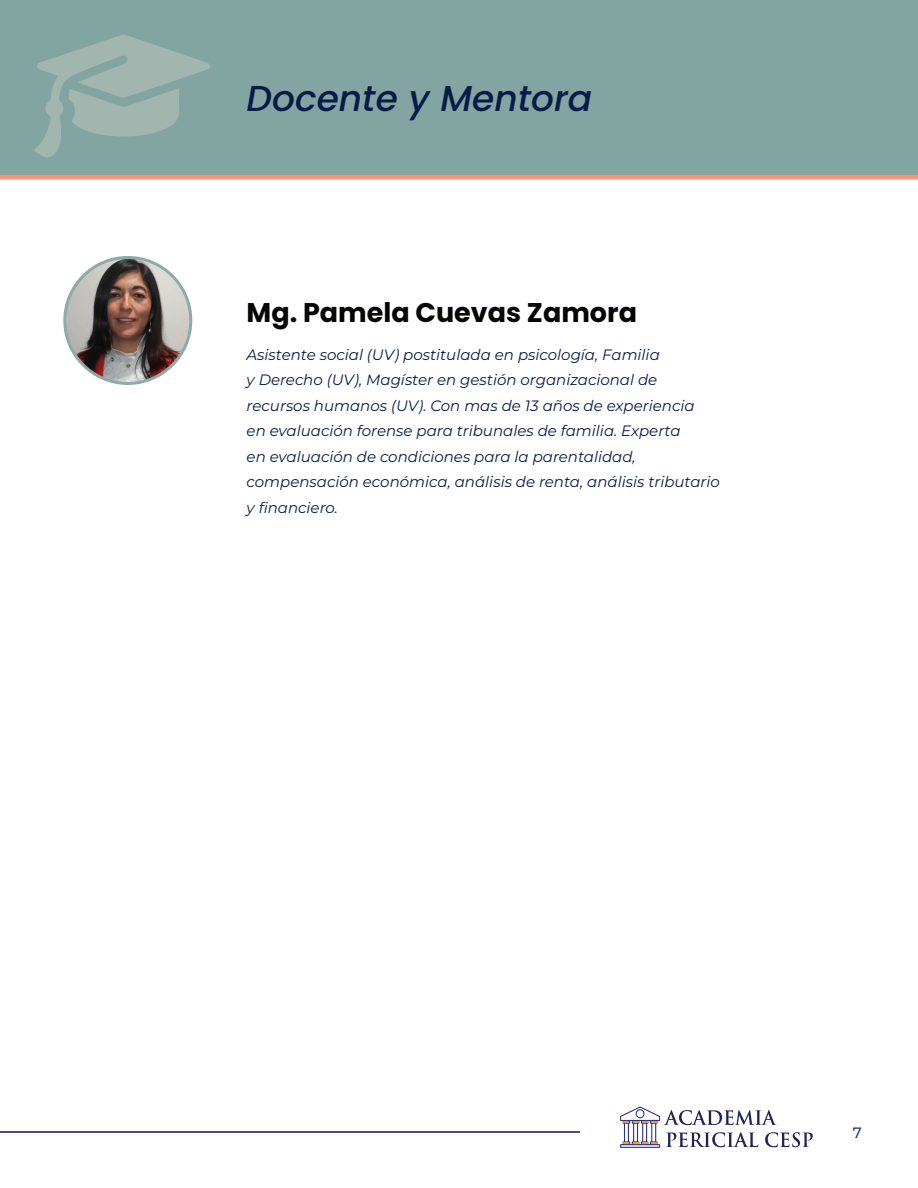
<style>
.page{position:relative;width:918px;height:1188px;background:#fff}
.page>*{position:absolute;margin:0;border:0;box-sizing:border-box;transform-origin:0 0}
.t1{font:italic 500 36px "Poppins";color:#061c48}
.t2{font:700 27px "Poppins";color:#060500}
.t3{font:italic 15px/25.5px "Montserrat";color:#061c48}
.t4{font:500 15px "Montserrat";color:#26397c}
</style>
<div class="page">
<div style="left:0;top:0;width:918px;height:179px;background:#83a5a1"></div>
<hr style="left:0;top:1131px;width:580px;height:2px;background:#061c48">
<svg style="left:620px;top:1107px;width:193px;height:41px"></svg>
<svg style="left:34px;top:35px;width:176px;height:123px;background:#90aca7"></svg>
<img style="left:65px;top:257px;width:126px;height:126px;border-radius:63px">
<div style="left:63px;top:256px;width:129px;height:129px;border:3px solid #8daba7;border-radius:50%"></div>
<p class="t1" style="left:247px;top:77px;width:347px">Docente y Mentora</p>
<p class="t2" style="left:247px;top:297px;width:392px">Mg. Pamela Cuevas Zamora</p>
<p class="t3" style="left:247px;top:341px;width:475px">Asistente social (UV) postitulada en psicología, Familia<br>y Derecho (UV), Magíster en gestión organizacional de recursos humanos (UV). Con mas de 13 años de experiencia<br>en evaluación forense para tribunales de familia. Experta<br>en evaluación de condiciones para la parentalidad, compensación económica, análisis de renta, análisis tributario y financiero.</p>
<p class="t4" style="left:853px;top:1123px;width:10px">7</p>
</div>
